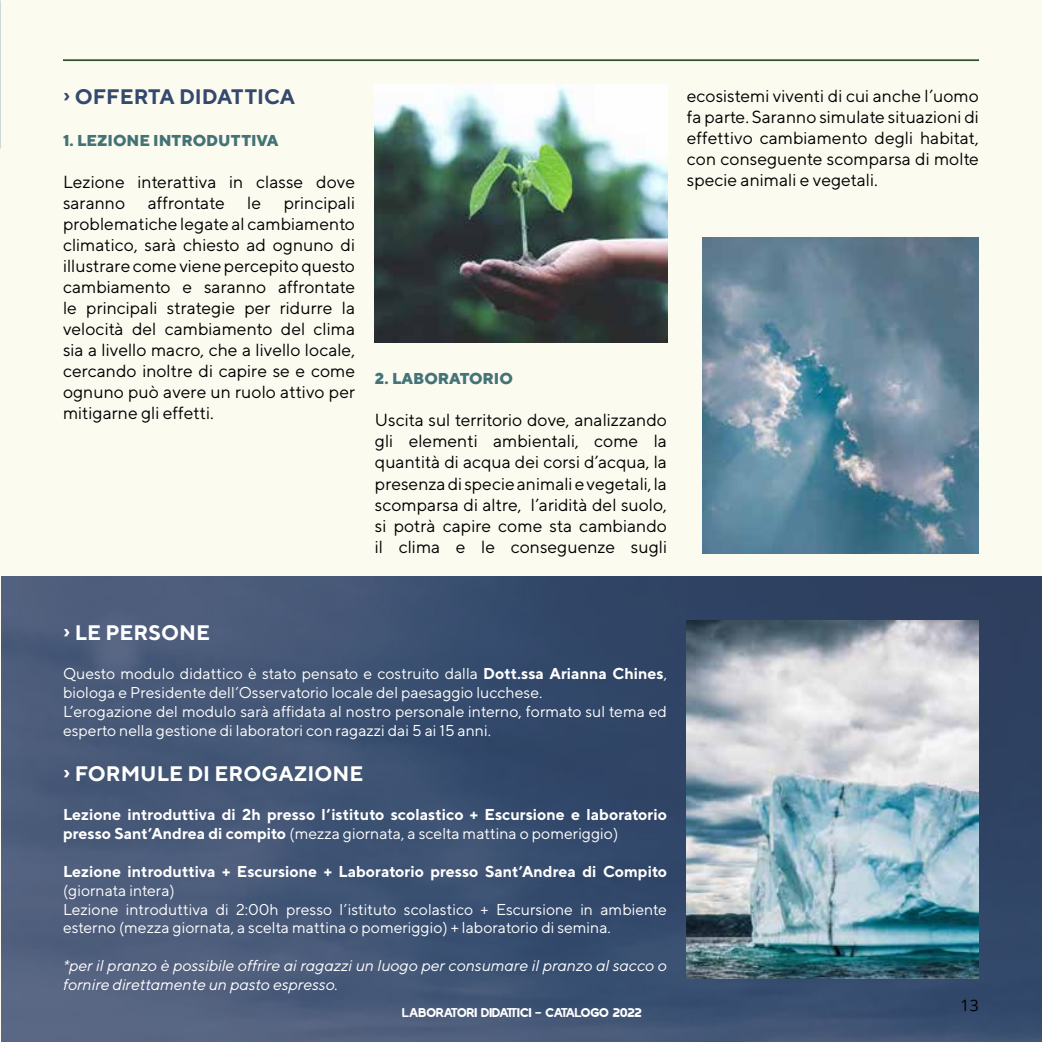
<style>
.page{position:relative;width:1042px;height:1042px;background:#fbfbf0}
.page>*{position:absolute;margin:0;border:0;box-sizing:border-box;transform-origin:0 0}
.t1{font:700 21px "TT Norms";color:#fff}
.t2{font:700 21px "TT Norms";color:#35486d}
.t3{font:17.5px/21px "TT Norms";color:#000;text-align:justify}
.t4{font:15.75px/18.9px "TT Norms";color:#fff}
.t5{font:700 15.75px/18.9px "TT Norms";color:#fff}
.t6{font:italic 15.75px/18.9px "TT Norms";color:#fff}
.t7{font:800 15.75px "TT Norms";color:#447376}
.t8{font:800 15.75px "TT Norms";color:#447378}
.t9{font:15.75px "Open Sans";color:#000}
.t10{font:14px "Goldray";color:#fff}
.s1{font-weight:700}
.s2{font-weight:400}
</style>
<div class="page">
<img style="left:131px;top:577px;width:911px;height:465px">
<hr style="left:63px;top:59px;width:916px;height:2px;background:#305429">
<img style="left:1px;top:576px;width:130px;height:466px">
<img style="left:687px;top:620px;width:292px;height:359px">
<img style="left:375px;top:84px;width:292px;height:258px">
<img style="left:702px;top:238px;width:277px;height:315px">
<svg style="left:64px;top:629px;width:5px;height:8px"></svg>
<svg style="left:64px;top:770px;width:5px;height:7px"></svg>
<p class="t2" style="left:75px;top:84px;width:222px">OFFERTA DIDATTICA</p>
<p class="t7" style="left:63px;top:130px;width:217px">1. LEZIONE INTRODUTTIVA</p>
<p class="t3" style="left:63px;top:171px;width:294px">Lezione interattiva in classe dove saranno</p>
<p class="t3" style="left:148px;top:192px;width:78px">affrontate</p>
<p class="t3" style="left:247px;top:192px;width:15px">le</p>
<p class="t3" style="left:63px;top:192px;width:294px;text-indent:221px">principali problematiche legate al cambiamento climatico, sarà chiesto ad ognuno di illustrare come viene percepito questo cambiamento e saranno affrontate le principali strategie per ridurre la velocità del cambiamento del clima sia a livello macro, che a livello locale, cercando inoltre di capire se e come ognuno può avere un ruolo attivo per mitigarne gli effetti.</p>
<p class="t8" style="left:375px;top:369px;width:140px">2. LABORATORIO</p>
<p class="t3" style="left:375px;top:409px;width:294px">Uscita sul territorio dove, analizzando gli elementi ambientali, come la quantità di acqua dei corsi d’acqua, la presenza di specie animali e vegetali, la scomparsa di altre, l’aridità del suolo, si potrà capire come sta cambiando il clima e le conseguenze sugli</p>
<p class="t3" style="left:687px;top:85px;width:294px">ecosistemi viventi di cui anche l’uomo fa parte. Saranno simulate situazioni di effettivo cambiamento degli habitat, con conseguente scomparsa di molte specie animali e vegetali.</p>
<p class="t1" style="left:75px;top:620px;width:137px">LE PERSONE</p>
<p class="t4" style="left:63px;top:664px;width:605px">Questo modulo didattico è stato pensato e costruito dalla <span class="s1">Dott.ssa Arianna Chines</span>, biologa e Presidente dell’Osservatorio locale del paesaggio lucchese.<br>L’erogazione del modulo sarà affidata al nostro personale interno, formato sul tema ed esperto nella gestione di laboratori con ragazzi dai 5 ai 15 anni.</p>
<p class="t1" style="left:75px;top:760px;width:290px">FORMULE DI EROGAZIONE</p>
<p class="t5" style="left:63px;top:804px;width:605px">Lezione introduttiva di 2h presso l’istituto scolastico + Escursione e laboratorio presso Sant’Andrea di compito <span class="s2">(mezza giornata, a scelta mattina o pomeriggio)</span></p>
<p class="t5" style="left:63px;top:861px;width:605px">Lezione introduttiva + Escursione + Laboratorio presso Sant’Andrea di Compito</p>
<p class="t4" style="left:63px;top:880px;width:605px">(giornata intera)<br>Lezione introduttiva di 2:00h presso l’istituto scolastico + Escursione in ambiente esterno (mezza giornata, a scelta mattina o pomeriggio) + laboratorio di semina.</p>
<p class="t6" style="left:63px;top:956px;width:605px">*per il pranzo è possibile offrire ai ragazzi un luogo per consumare il pranzo al sacco o fornire direttamente un pasto espresso.</p>
<p class="t10" style="left:402px;top:1004px;width:241px">LABORATORI DIDATTICI - CATALOGO 2022</p>
<p class="t9" style="left:960px;top:995px;width:20px">13</p>
</div>
